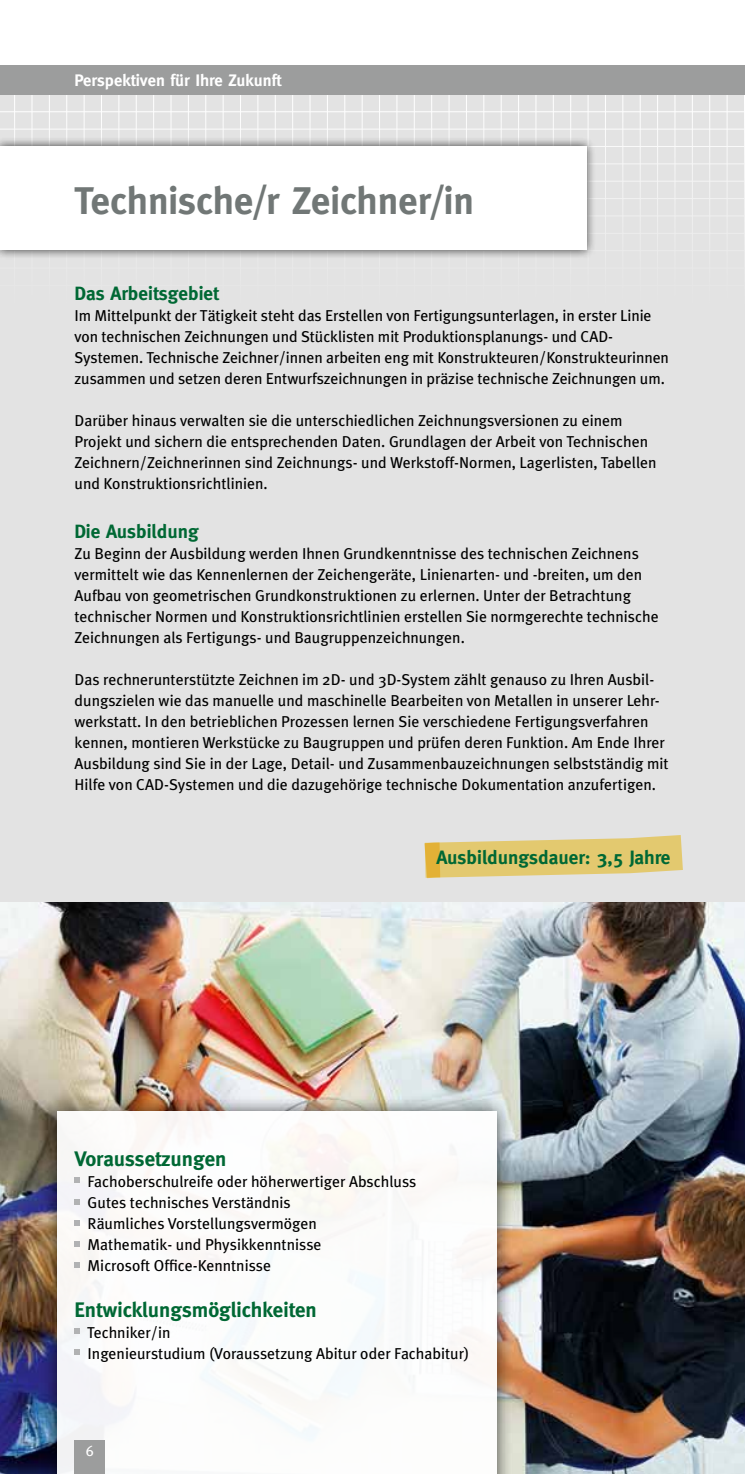
<style>
.page{position:relative;width:745px;height:1474px;background:#fff}
.page>*{position:absolute;margin:0;border:0;box-sizing:border-box;transform-origin:0 0}
.t1{font:700 38.5px "Meta";color:#717776}
.t2{font:700 21px "Meta";color:#006834}
.t3{font:700 19.25px "Meta";color:#006834}
.t4{font:700 16.62px "Meta";color:#fff}
.t5{font:15.75px/21px "Meta Plus";color:#000}
.t6{font:14.88px "Meta Plus";color:#fff}
</style>
<div class="page">
<img style="left:0;top:902px;width:744px;height:571px">
<div style="left:0;top:92px;width:744px;height:810px;background:#e3e3e3"></div>
<hr style="left:327px;top:80px;width:1px;height:240px;background:#fff">
<hr style="left:344px;top:80px;width:1px;height:240px;background:#fff">
<hr style="left:361px;top:80px;width:1px;height:240px;background:#fff">
<hr style="left:379px;top:80px;width:1px;height:240px;background:#fff">
<hr style="left:396px;top:80px;width:1px;height:240px;background:#fff">
<hr style="left:413px;top:80px;width:1px;height:240px;background:#fff">
<hr style="left:431px;top:80px;width:1px;height:240px;background:#fff">
<hr style="left:448px;top:80px;width:1px;height:240px;background:#fff">
<hr style="left:465px;top:80px;width:1px;height:240px;background:#fff">
<hr style="left:483px;top:80px;width:1px;height:240px;background:#fff">
<hr style="left:500px;top:80px;width:1px;height:240px;background:#fff">
<hr style="left:517px;top:80px;width:1px;height:240px;background:#fff">
<hr style="left:535px;top:80px;width:1px;height:240px;background:#fff">
<hr style="left:552px;top:80px;width:1px;height:240px;background:#fff">
<hr style="left:570px;top:80px;width:1px;height:240px;background:#fff">
<hr style="left:587px;top:80px;width:1px;height:240px;background:#fff">
<hr style="left:604px;top:80px;width:1px;height:240px;background:#fff">
<hr style="left:622px;top:80px;width:1px;height:240px;background:#fff">
<hr style="left:639px;top:80px;width:1px;height:240px;background:#fff">
<hr style="left:656px;top:80px;width:1px;height:240px;background:#fff">
<hr style="left:674px;top:80px;width:1px;height:240px;background:#fff">
<hr style="left:691px;top:80px;width:1px;height:240px;background:#fff">
<hr style="left:309px;top:80px;width:1px;height:240px;background:#fff">
<hr style="left:292px;top:80px;width:1px;height:240px;background:#fff">
<hr style="left:274px;top:80px;width:1px;height:240px;background:#fff">
<hr style="left:257px;top:80px;width:1px;height:240px;background:#fff">
<hr style="left:240px;top:80px;width:1px;height:240px;background:#fff">
<hr style="left:222px;top:80px;width:1px;height:240px;background:#fff">
<hr style="left:205px;top:80px;width:1px;height:240px;background:#fff">
<hr style="left:188px;top:80px;width:1px;height:240px;background:#fff">
<hr style="left:170px;top:80px;width:1px;height:240px;background:#fff">
<hr style="left:153px;top:80px;width:1px;height:240px;background:#fff">
<hr style="left:136px;top:80px;width:1px;height:240px;background:#fff">
<hr style="left:118px;top:80px;width:1px;height:240px;background:#fff">
<hr style="left:101px;top:80px;width:1px;height:240px;background:#fff">
<hr style="left:84px;top:80px;width:1px;height:240px;background:#fff">
<hr style="left:66px;top:80px;width:1px;height:240px;background:#fff">
<hr style="left:49px;top:80px;width:1px;height:240px;background:#fff">
<hr style="left:31px;top:80px;width:1px;height:240px;background:#fff">
<hr style="left:14px;top:80px;width:1px;height:240px;background:#fff">
<hr style="left:708px;top:80px;width:1px;height:240px;background:#fff">
<hr style="left:726px;top:80px;width:1px;height:240px;background:#fff">
<hr style="left:743px;top:80px;width:1px;height:240px;background:#fff">
<hr style="left:0;top:111px;width:744px;height:1px;background:#fff">
<hr style="left:0;top:129px;width:744px;height:1px;background:#fff">
<hr style="left:0;top:146px;width:744px;height:1px;background:#fff">
<hr style="left:0;top:163px;width:744px;height:1px;background:#fff">
<hr style="left:0;top:181px;width:744px;height:1px;background:#fff">
<hr style="left:0;top:198px;width:744px;height:1px;background:#fff">
<hr style="left:0;top:215px;width:744px;height:1px;background:#fff">
<hr style="left:0;top:233px;width:744px;height:1px;background:#fff">
<hr style="left:0;top:250px;width:744px;height:1px;background:#fff">
<hr style="left:0;top:267px;width:744px;height:1px;background:#fff">
<hr style="left:0;top:285px;width:744px;height:1px;background:#fff">
<hr style="left:0;top:302px;width:744px;height:1px;background:#fff">
<hr style="left:0;top:319px;width:744px;height:2px;background:#fff">
<div style="left:0;top:137px;width:595px;height:123px;background:#000;opacity:.75"></div>
<div style="left:0;top:146px;width:585px;height:104px;background:#fff"></div>
<svg style="left:424px;top:835px;width:259px;height:44px"></svg>
<div style="left:40px;top:1094px;width:473px;height:379px;background:#000;opacity:.75"></div>
<div style="left:57px;top:1111px;width:439px;height:362px;background:#fff"></div>
<svg style="left:74px;top:1177px;width:6px;height:6px"></svg>
<svg style="left:74px;top:1198px;width:6px;height:6px"></svg>
<svg style="left:74px;top:1220px;width:6px;height:5px"></svg>
<svg style="left:74px;top:1241px;width:6px;height:5px"></svg>
<svg style="left:74px;top:1261px;width:6px;height:6px"></svg>
<svg style="left:74px;top:1327px;width:6px;height:6px"></svg>
<svg style="left:74px;top:1349px;width:6px;height:5px"></svg>
<div style="left:0;top:65px;width:744px;height:30px;background:#9c9d9d"></div>
<div style="left:74px;top:1440px;width:31px;height:33px;background:#9c9d9d"></div>
<p class="t4" style="left:74px;top:71px;width:208px">Perspektiven für Ihre Zukunft</p>
<h1 class="t1" style="left:74px;top:178px;width:400px">Technische/r Zeichner/in</h1>
<p class="t3" style="left:74px;top:282px;width:146px">Das Arbeitsgebiet</p>
<p class="t5" style="left:74px;top:305px;width:595px">Im Mittelpunkt der Tätigkeit steht das Erstellen von Fertigungsunterlagen, in erster Linie von technischen Zeichnungen und Stücklisten mit Produktionsplanungs- und CAD-Systemen. Technische Zeichner/innen arbeiten eng mit Konstrukteuren/Konstrukteurinnen zusammen und setzen deren Entwurfszeichnungen in präzise technische Zeichnungen um.</p>
<p class="t5" style="left:74px;top:410px;width:583px">Darüber hinaus verwalten sie die unterschiedlichen Zeichnungsversionen zu einem Projekt und sichern die entsprechenden Daten. Grundlagen der Arbeit von Technischen Zeichnern/Zeichnerinnen sind Zeichnungs- und Werkstoff-Normen, Lagerlisten, Tabellen und Konstruktionsrichtlinien.</p>
<p class="t3" style="left:74px;top:520px;width:126px">Die Ausbildung</p>
<p class="t5" style="left:74px;top:543px;width:585px">Zu Beginn der Ausbildung werden Ihnen Grundkenntnisse des technischen Zeichnens vermittelt wie das Kennenlernen der Zeichengeräte, Linienarten- und -breiten, um den Aufbau von geometrischen Grundkonstruktionen zu erlernen. Unter der Betrachtung technischer Normen und Konstruktionsrichtlinien erstellen Sie normgerechte technische Zeichnungen als Fertigungs- und Baugruppenzeichnungen.</p>
<p class="t5" style="left:74px;top:669px;width:595px">Das rechnerunterstützte Zeichnen im 2D- und 3D-System zählt genauso zu Ihren Ausbil&shy;dungszielen wie das manuelle und maschinelle Bearbeiten von Metallen in unserer Lehr&shy;werkstatt. In den betrieblichen Prozessen lernen Sie verschiedene Fertigungsverfahren kennen, montieren Werkstücke zu Baugruppen und prüfen deren Funktion. Am Ende Ihrer Ausbildung sind Sie in der Lage, Detail- und Zusammenbauzeichnungen selbstständig mit Hilfe von CAD-Systemen und die dazugehörige technische Dokumentation anzufertigen.</p>
<p class="t3" style="left:436px;top:846px;width:235px">Ausbildungsdauer: 3,5 Jahre</p>
<h2 class="t2" style="left:74px;top:1146px;width:153px">Voraussetzungen</h2>
<p class="t5" style="left:87px;top:1170px;width:330px">Fachoberschulreife oder höherwertiger Abschluss Gutes technisches Verständnis<br>Räumliches Vorstellungsvermögen<br>Mathematik- und Physikkenntnisse<br>Microsoft Office-Kenntnisse</p>
<h2 class="t2" style="left:74px;top:1296px;width:244px">Entwicklungsmöglichkeiten</h2>
<p class="t5" style="left:87px;top:1321px;width:383px">Techniker/in<br>Ingenieurstudium (Voraussetzung Abitur oder Fachabitur)</p>
<p class="t6" style="left:86px;top:1442px;width:10px">6</p>
</div>
